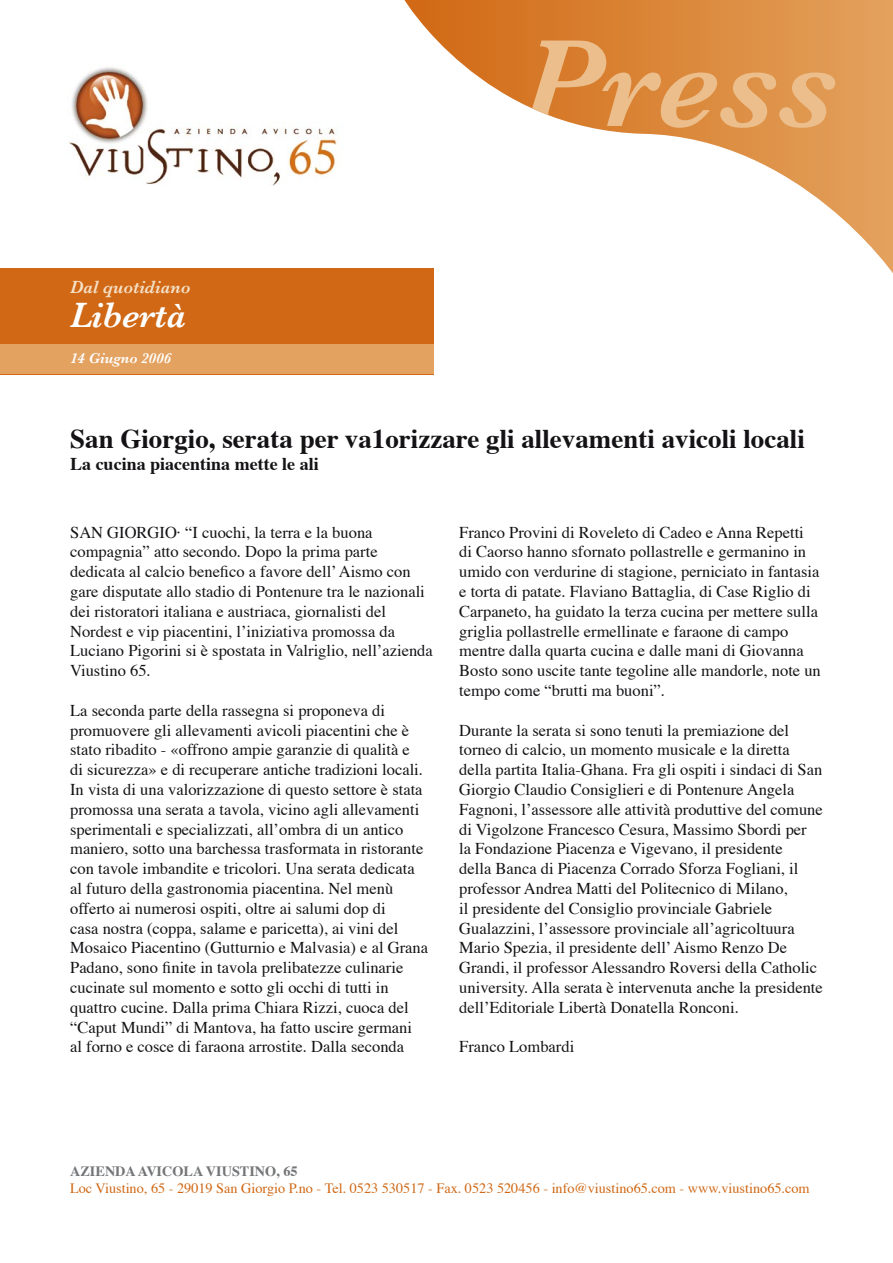
<style>
.page{position:relative;width:893px;height:1263px;background:#fff}
.page>*{position:absolute;margin:0;border:0;box-sizing:border-box;transform-origin:0 0}
.t1{font:italic 600 129px "Baskerville";color:#ecbe8c}
.t2{font:italic 600 36px "Baskerville";color:#fff}
.t3{font:700 27px "Times";color:#141215}
.t4{font:700 18px "Times";color:#141215}
.t5{font:italic 600 18px "Baskerville";color:#f6e0c6}
.t6{font:16.5px/19.8px "Times";color:#141215}
.t7{font:italic 600 15px "Baskerville";color:#fff}
.t8{font:14.25px "Times";color:#d06815}
.t9{font:700 14.25px "Times";color:#747577}
</style>
<div class="page">
<div style="left:0;top:268px;width:434px;height:106px;background:#d06815"></div>
<div style="left:0;top:344px;width:434px;height:30px;background:#e4a260"></div>
<img style="left:69px;top:67px;width:268px;height:118px">
<svg style="left:404px;top:0;width:489px;height:273px"></svg>
<p class="t5" style="left:70px;top:277px;width:122px">Dal quotidiano</p>
<p class="t2" style="left:70px;top:295px;width:117px">Libertà</p>
<p class="t7" style="left:70px;top:350px;width:103px">14 Giugno 2006</p>
<p class="t1" style="left:519px;top:8px;width:320px">Press</p>
<p class="t3" style="left:70px;top:413px;width:736px">San Giorgio, serata per va1orizzare gli allevamenti avicoli locali</p>
<p class="t4" style="left:70px;top:446px;width:250px">La cucina piacentina mette le ali</p>
<p class="t6" style="left:70px;top:521px;width:364px">SAN GIORGIO· “I cuochi, la terra e la buona compagnia” atto secondo. Dopo la prima parte dedicata al calcio benefico a favore dell’ Aismo con gare disputate allo stadio di Pontenure tra le nazionali dei ristoratori italiana e austriaca, giornalisti del Nordest e vip piacentini, l’iniziativa promossa da Luciano Pigorini si è spostata in Valriglio, nell’azienda Viustino 65.</p>
<p class="t6" style="left:70px;top:699px;width:359px">La seconda parte della rassegna si proponeva di promuovere gli allevamenti avicoli piacentini che è stato ribadito - «offrono ampie garanzie di qualità e<br>di sicurezza» e di recuperare antiche tradizioni locali.<br>In vista di una valorizzazione di questo settore è stata promossa una serata a tavola, vicino agli allevamenti sperimentali e specializzati, all’ombra di un antico maniero, sotto una barchessa trasformata in ristorante con tavole imbandite e tricolori. Una serata dedicata al futuro della gastronomia piacentina. Nel menù offerto ai numerosi ospiti, oltre ai salumi dop di<br>casa nostra (coppa, salame e paricetta), ai vini del Mosaico Piacentino (Gutturnio e Malvasia) e al Grana Padano, sono finite in tavola prelibatezze culinarie cucinate sul momento e sotto gli occhi di tutti in quattro cucine. Dalla prima Chiara Rizzi, cuoca del “Caput Mundi” di Mantova, ha fatto uscire germani al forno e cosce di faraona arrostite. Dalla seconda</p>
<p class="t6" style="left:459px;top:521px;width:363px">Franco Provini di Roveleto di Cadeo e Anna Repetti<br>di Caorso hanno sfornato pollastrelle e germanino in umido con verdurine di stagione, perniciato in fantasia e torta di patate. Flaviano Battaglia, di Case Riglio di Carpaneto, ha guidato la terza cucina per mettere sulla griglia pollastrelle ermellinate e faraone di campo mentre dalla quarta cucina e dalle mani di Giovanna Bosto sono uscite tante tegoline alle mandorle, note un tempo come “brutti ma buoni”.</p>
<p class="t6" style="left:459px;top:719px;width:365px">Durante la serata si sono tenuti la premiazione del torneo di calcio, un momento musicale e la diretta della partita Italia-Ghana. Fra gli ospiti i sindaci di San Giorgio Claudio Consiglieri e di Pontenure Angela Fagnoni, l’assessore alle attività produttive del comune di Vigolzone Francesco Cesura, Massimo Sbordi per<br>la Fondazione Piacenza e Vigevano, il presidente<br>della Banca di Piacenza Corrado Sforza Fogliani, il professor Andrea Matti del Politecnico di Milano,<br>il presidente del Consiglio provinciale Gabriele Gualazzini, l’assessore provinciale all’agricoltuura Mario Spezia, il presidente dell’ Aismo Renzo De Grandi, il professor Alessandro Roversi della Catholic university. Alla serata è intervenuta anche la presidente dell’Editoriale Libertà Donatella Ronconi.</p>
<p class="t6" style="left:459px;top:1035px;width:117px">Franco Lombardi</p>
<p class="t9" style="left:70px;top:1157px;width:229px">AZIENDA AVICOLA VIUSTINO, 65</p>
<p class="t8" style="left:70px;top:1175px;width:741px">Loc Viustino, 65 - 29019 San Giorgio P.no - Tel. 0523 530517 - Fax. 0523 520456 - info@viustino65.com - www.viustino65.com</p>
</div>
